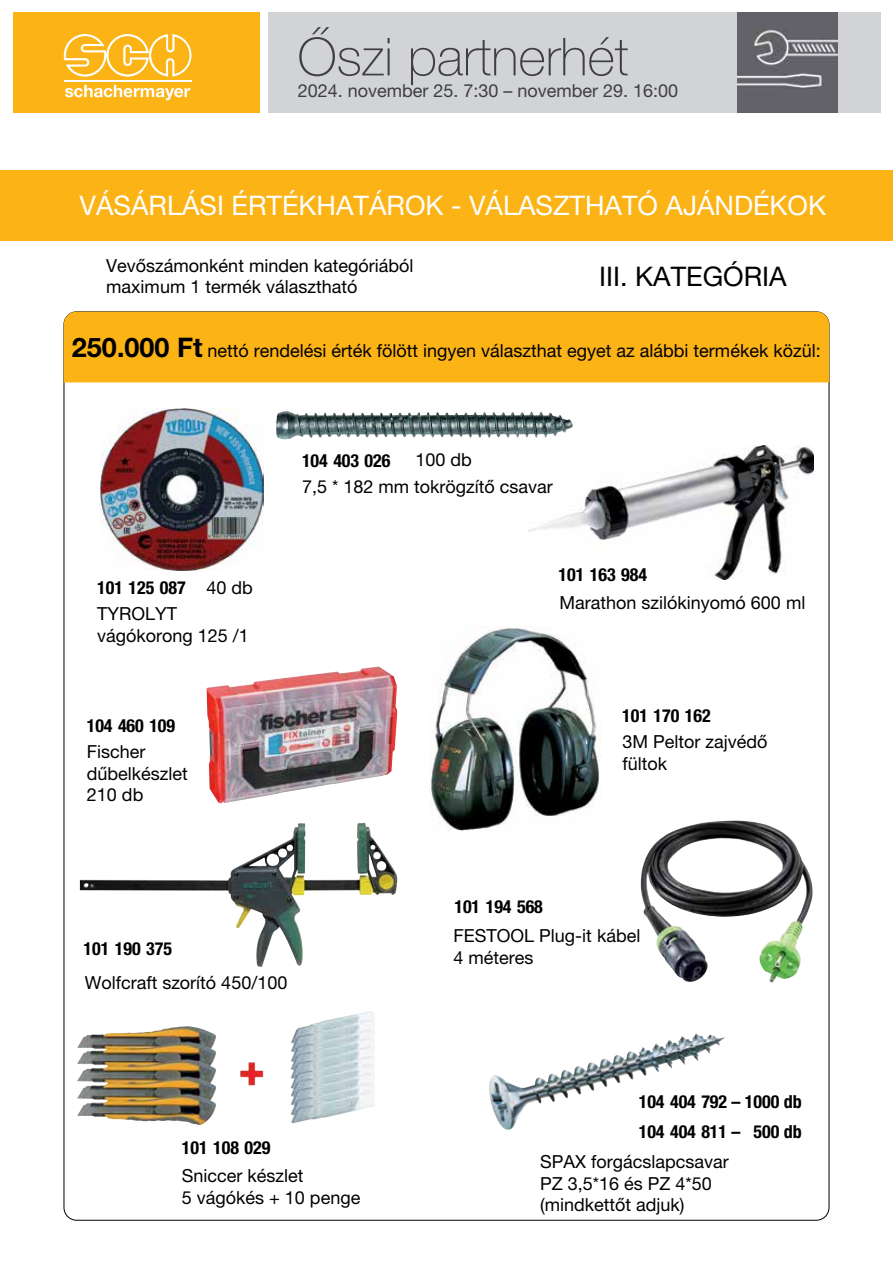
<style>
.page{position:relative;width:893px;height:1263px;background:#fff}
.page>*{position:absolute;margin:0;border:0;box-sizing:border-box;transform-origin:0 0}
.t1{font:100 52.5px "Helvetica Neue LT Pro";color:#4d4d4f}
.t2{font:27px "Helvetica Neue LT Pro";color:#fff}
.t3{font:27px "Helvetica Neue LT Pro";color:#000}
.t4{font:18px/21.6px "Helvetica Neue LT Pro";color:#000}
.t5{font:700 condensed 18px/30.9px "Helvetica Neue LT Pro";color:#000}
.t6{font:18px "Helvetica Neue LT Pro";color:#4d4d4f}
.s1{font-weight:700;font-size:27px}
</style>
<div class="page">
<div style="left:64px;top:312px;width:765px;height:70px;background:#fcb316"></div>
<div style="left:0;top:170px;width:893px;height:71px;background:#fcb316"></div>
<img style="left:100px;top:408px;width:163px;height:163px">
<img style="left:529px;top:446px;width:284px;height:134px">
<img style="left:77px;top:1011px;width:297px;height:114px">
<img style="left:489px;top:1034px;width:210px;height:96px">
<img style="left:276px;top:411px;width:297px;height:28px">
<img style="left:207px;top:667px;width:190px;height:136px">
<img style="left:430px;top:626px;width:169px;height:204px">
<img style="left:641px;top:820px;width:165px;height:162px">
<img style="left:80px;top:823px;width:317px;height:144px">
<div style="left:13px;top:13px;width:246px;height:100px;background:#fcb316"></div>
<div style="left:268px;top:13px;width:612px;height:100px;background:#d1d3d4"></div>
<svg style="left:64px;top:34px;width:128px;height:43px"></svg>
<svg style="left:65px;top:85px;width:125px;height:15px"></svg>
<hr style="left:64px;top:81px;width:128px;height:1px;background:#fff">
<img style="left:737px;top:13px;width:100px;height:100px">
<h1 class="t1" style="left:298px;top:27px;width:332px">Őszi partnerhét</h1>
<p class="t6" style="left:298px;top:80px;width:382px">2024. november 25. 7:30 – november 29. 16:00</p>
<h2 class="t2" style="left:80px;top:189px;width:748px">VÁSÁRLÁSI ÉRTÉKHATÁROK - VÁLASZTHATÓ AJÁNDÉKOK</h2>
<p class="t4" style="left:106px;top:254px;width:309px">Vevőszámonként minden kategóriából maximum 1 termék választható</p>
<h2 class="t3" style="left:599px;top:260px;width:189px">III. KATEGÓRIA</h2>
<p class="t4" style="left:72px;top:339px;width:750px"><span class="s1">250.000 Ft</span> nettó rendelési érték fölött ingyen választhat egyet az alábbi termékek közül:</p>
<p class="t5" style="left:302px;top:445px;width:90px">104 403 026</p>
<p class="t4" style="left:415px;top:448px;width:58px">100 db</p>
<p class="t5" style="left:97px;top:572px;width:90px">101 125 087</p>
<p class="t4" style="left:207px;top:577px;width:48px">40 db</p>
<p class="t4" style="left:97px;top:603px;width:153px">TYROLYT vágókorong 125 /1</p>
<p class="t5" style="left:87px;top:710px;width:90px">104 460 109</p>
<p class="t4" style="left:87px;top:741px;width:102px">Fischer dűbelkészlet<br>210 db</p>
<p class="t4" style="left:302px;top:475px;width:252px">7,5 * 182 mm tokrögzítő csavar</p>
<p class="t5" style="left:558px;top:558px;width:90px">101 163 984</p>
<p class="t4" style="left:560px;top:592px;width:247px">Marathon szilókinyomó 600 ml</p>
<p class="t5" style="left:622px;top:700px;width:90px">101 170 162</p>
<p class="t4" style="left:622px;top:731px;width:146px">3M Peltor zajvédő fültok</p>
<p class="t5" style="left:84px;top:932px;width:90px">101 190 375</p>
<p class="t4" style="left:85px;top:972px;width:204px">Wolfcraft szorító 450/100</p>
<p class="t5" style="left:454px;top:891px;width:90px">101 194 568</p>
<p class="t4" style="left:454px;top:924px;width:188px">FESTOOL Plug-it kábel<br>4 méteres</p>
<p class="t5" style="left:639px;top:1085px;width:165px">104 404 792 – 1000 db<br>104 404 811 – 500 db</p>
<p class="t5" style="left:182px;top:1132px;width:90px">101 108 029</p>
<p class="t4" style="left:182px;top:1164px;width:180px">Sniccer készlet<br>5 vágókés + 10 penge</p>
<p class="t4" style="left:540px;top:1150px;width:190px">SPAX forgácslapcsavar<br>PZ 3,5*16 és PZ 4*50 (mindkettőt adjuk)</p>
</div>
